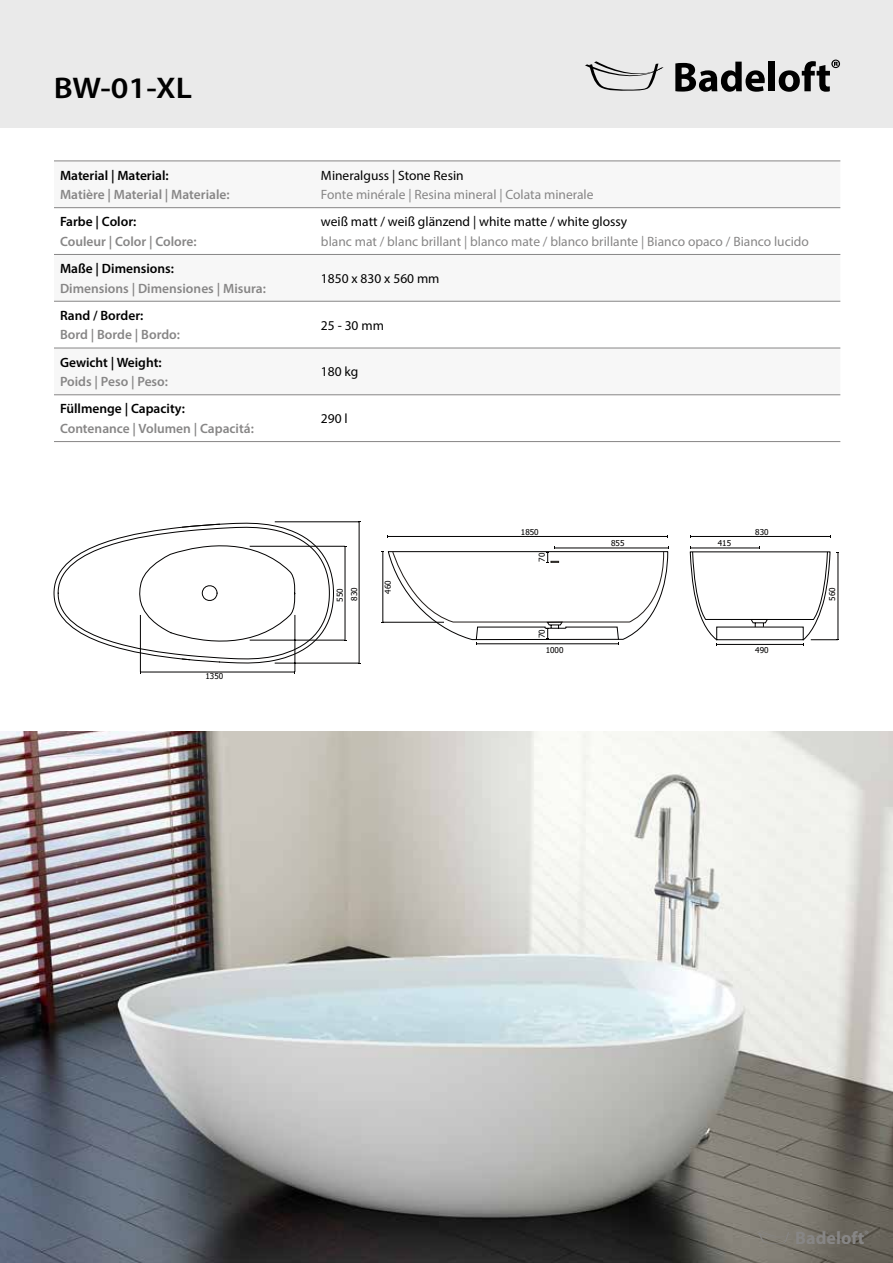
<style>
.page{position:relative;width:893px;height:1263px;background:#fff}
.page>*{position:absolute;margin:0;border:0;box-sizing:border-box;transform-origin:0 0}
.t1{font:600 30px "Myriad Pro";color:#000;scale:1.1 1}
.t2{font:700 18px "Myriad Pro";color:#878686}
.t3{font:600 13.5px "Myriad Pro";color:#878686}
.t4{font:13.5px "Myriad Pro";color:#878686}
.t5{font:13.5px "Myriad Pro";color:#000}
.t6{font:600 13.5px "Myriad Pro";color:#000}
.t7{font:8.1px "Tahoma";color:#020100}
.t8{font:8.1px "Tahoma";color:#000}
</style>
<div class="page">
<div style="left:0;top:0;width:893px;height:128px;background:#eaeaea"></div>
<svg style="left:675px;top:62px;width:90px;height:29px"></svg>
<div style="left:768px;top:62px;width:7px;height:29px;background:#000"></div>
<svg style="left:779px;top:60px;width:61px;height:31px"></svg>
<svg style="left:585px;top:61px;width:79px;height:30px"></svg>
<svg style="left:54px;top:300px;width:786px;height:48px"></svg>
<hr style="left:54px;top:161px;width:261px;height:1px;background:#878686">
<hr style="left:315px;top:161px;width:525px;height:1px;background:#878686">
<hr style="left:54px;top:207px;width:261px;height:1px;background:#878686">
<hr style="left:315px;top:207px;width:525px;height:1px;background:#878686">
<hr style="left:54px;top:254px;width:261px;height:1px;background:#878686">
<hr style="left:315px;top:254px;width:525px;height:1px;background:#878686">
<hr style="left:54px;top:301px;width:261px;height:1px;background:#878686">
<hr style="left:315px;top:301px;width:525px;height:1px;background:#878686">
<hr style="left:54px;top:348px;width:261px;height:1px;background:#878686">
<hr style="left:315px;top:348px;width:525px;height:1px;background:#878686">
<hr style="left:54px;top:394px;width:261px;height:1px;background:#878686">
<hr style="left:315px;top:394px;width:525px;height:1px;background:#878686">
<hr style="left:54px;top:441px;width:261px;height:1px;background:#878686">
<hr style="left:315px;top:441px;width:525px;height:1px;background:#878686">
<img style="left:0;top:731px;width:893px;height:532px">
<svg style="left:757px;top:1231px;width:34px;height:13px"></svg>
<svg style="left:690px;top:535px;width:149px;height:111px"></svg>
<hr style="left:388px;top:536px;width:280px;height:1px;background:#020100">
<svg style="left:381px;top:547px;width:288px;height:98px"></svg>
<hr style="left:275px;top:521px;width:84px;height:1px;background:#020100">
<hr style="left:359px;top:522px;width:1px;height:141px;background:#020100">
<hr style="left:250px;top:546px;width:95px;height:1px;background:#020100">
<hr style="left:345px;top:546px;width:1px;height:94px;background:#020100">
<hr style="left:275px;top:663px;width:84px;height:1px;background:#020100">
<hr style="left:250px;top:640px;width:95px;height:1px;background:#020100">
<svg style="left:54px;top:521px;width:280px;height:153px"></svg>
<h1 class="t1" style="left:54px;top:68px;width:127px">BW-01-XL</h1>
<p class="t6" style="left:60px;top:166px;width:110px">Material | Material:</p>
<p class="t3" style="left:60px;top:186px;width:171px">Matière | Material | Materiale:</p>
<p class="t6" style="left:60px;top:213px;width:78px">Farbe | Color:</p>
<p class="t3" style="left:60px;top:233px;width:138px">Couleur | Color | Colore:</p>
<p class="t6" style="left:60px;top:260px;width:116px">Maße | Dimensions:</p>
<p class="t3" style="left:60px;top:279px;width:207px">Dimensions | Dimensiones | Misura:</p>
<p class="t6" style="left:60px;top:307px;width:85px">Rand / Border:</p>
<p class="t3" style="left:60px;top:326px;width:121px">Bord | Borde | Bordo:</p>
<p class="t6" style="left:60px;top:354px;width:103px">Gewicht | Weight:</p>
<p class="t3" style="left:60px;top:373px;width:110px">Poids | Peso | Peso:</p>
<p class="t6" style="left:60px;top:400px;width:126px">Füllmenge | Capacity:</p>
<p class="t3" style="left:60px;top:420px;width:195px">Contenance | Volumen | Capacitá:</p>
<p class="t8" style="left:206px;top:671px;width:19px">1350</p>
<p class="t5" style="left:321px;top:167px;width:144px">Mineralguss | Stone Resin</p>
<p class="t4" style="left:321px;top:186px;width:274px">Fonte minérale | Resina mineral | Colata minerale</p>
<p class="t5" style="left:321px;top:213px;width:308px">weiß matt / weiß glänzend | white matte / white glossy</p>
<p class="t4" style="left:321px;top:233px;width:489px">blanc mat / blanc brillant | blanco mate / blanco brillante | Bianco opaco / Bianco lucido</p>
<p class="t5" style="left:321px;top:270px;width:120px">1850 x 830 x 560 mm</p>
<p class="t5" style="left:321px;top:317px;width:64px">25 - 30 mm</p>
<p class="t5" style="left:321px;top:364px;width:39px">180 kg</p>
<p class="t5" style="left:321px;top:410px;width:28px">290 l</p>
<p class="t8" style="left:335px;top:602px;width:15px;rotate:-90deg">550</p>
<p class="t7" style="left:349px;top:601px;width:15px;rotate:-90deg">830</p>
<p class="t8" style="left:383px;top:593px;width:15px;rotate:-90deg">460</p>
<p class="t7" style="left:521px;top:526px;width:19px">1850</p>
<p class="t8" style="left:536px;top:562px;width:10px;rotate:-90deg">70</p>
<p class="t8" style="left:536px;top:638px;width:10px;rotate:-90deg">70</p>
<p class="t7" style="left:546px;top:644px;width:19px">1000</p>
<p class="t7" style="left:611px;top:538px;width:15px">855</p>
<p class="t7" style="left:718px;top:538px;width:15px">415</p>
<p class="t7" style="left:755px;top:526px;width:15px">830</p>
<p class="t7" style="left:755px;top:644px;width:15px">490</p>
<p class="t7" style="left:827px;top:601px;width:15px;rotate:-90deg">560</p>
<h2 class="t2" style="left:795px;top:1226px;width:75px">Badeloft<sup>®</sup></h2>
</div>
